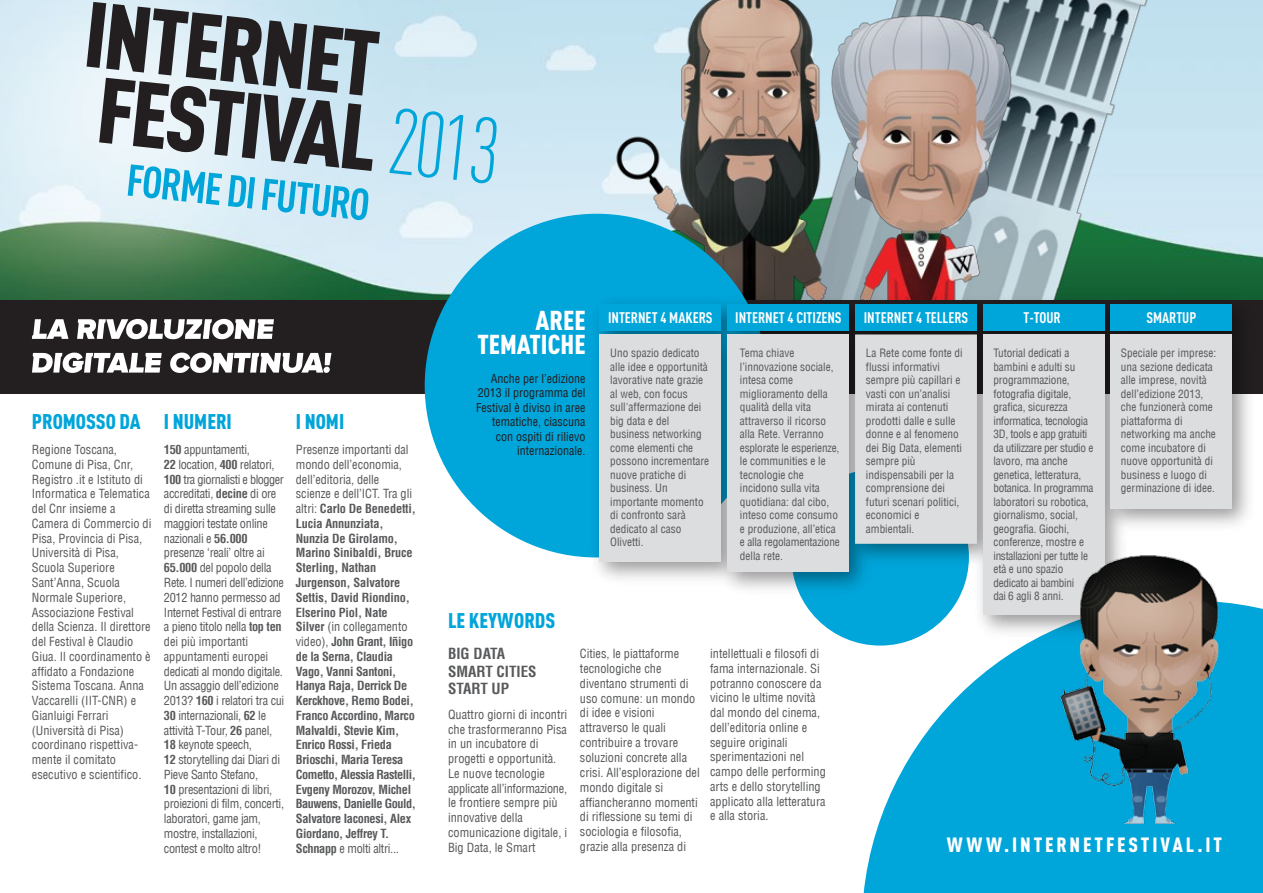
<style>
.page{position:relative;width:1263px;height:893px;background:#fff}
.page>*{position:absolute;margin:0;border:0;box-sizing:border-box;transform-origin:0 0}
.t1{font:900 27px/24px "DIN Cond";color:#fff;text-align:right}
.t2{font:900 21px "DIN Cond";color:#00a5da}
.t3{font:900 20.4px "DIN Cond";letter-spacing:.14em;color:#fff}
.t4{font:700 15.15px "DIN Cond";letter-spacing:-.005em;color:#fff}
.t5{font:700 condensed 15px/17.2px "Helvetica LT";color:#58595b}
.t6{font:condensed 12.3px/14.7px "Helvetica LT";color:#58595b}
.t7{font:condensed 12.3px/14.7px "Helvetica LT";letter-spacing:-.025em;color:#58595b}
.t8{font:700 condensed 12.3px/14.7px "Helvetica LT";letter-spacing:-.025em;color:#58595b}
.t9{font:condensed 12px/14.4px "Helvetica LT";color:#231f20;text-align:right}
.t10{font:condensed 11.25px/13.5px "Helvetica LT";color:#58595b}
.s1{font-weight:700}
.s2{font-weight:400}
</style>
<div class="page">
<img style="left:0;top:0;width:1263px;height:300px">
<img style="left:1033px;top:0;width:151px;height:288px">
<img style="left:598px;top:0;width:435px;height:288px">
<svg style="left:389px;top:108px;width:55px;height:70px;background:#9fd7ed"></svg>
<svg style="left:450px;top:115px;width:13px;height:65px"></svg>
<svg style="left:471px;top:117px;width:26px;height:66px;background:#9dd6ed"></svg>
<svg style="left:87px;top:2px;width:293px;height:218px;background:#8ea1aa"></svg>
<div style="left:0;top:300px;width:1263px;height:93px;background:#231f20"></div>
<div style="left:425px;top:214px;width:343px;height:343px;background:#00a5da;border-radius:50%"></div>
<svg style="left:863px;top:608px;width:400px;height:285px;fill:#00a5da"></svg>
<img style="left:584px;top:288px;width:677px;height:356px">
<div style="left:727px;top:305px;width:122px;height:26px;background:#00a5da"></div>
<div style="left:727px;top:334px;width:122px;height:238px;background:#dcddde"></div>
<div style="left:855px;top:305px;width:122px;height:26px;background:#00a5da"></div>
<div style="left:855px;top:334px;width:122px;height:210px;background:#dcddde"></div>
<div style="left:982px;top:305px;width:122px;height:26px;background:#00a5da"></div>
<div style="left:982px;top:334px;width:122px;height:281px;background:#dcddde"></div>
<div style="left:599px;top:305px;width:122px;height:26px;background:#00a5da"></div>
<div style="left:599px;top:334px;width:122px;height:228px;background:#dcddde"></div>
<div style="left:1110px;top:305px;width:122px;height:26px;background:#00a5da"></div>
<div style="left:1110px;top:334px;width:122px;height:175px;background:#dcddde"></div>
<svg style="left:32px;top:353px;width:299px;height:20px"></svg>
<svg style="left:32px;top:319px;width:242px;height:20px"></svg>
<img style="left:1054px;top:554px;width:178px;height:269px">
<h2 class="t2" style="left:32px;top:408px;width:110px">PROMOSSO DA</h2>
<p class="t6" style="left:32px;top:442px;width:121px">Regione Toscana,<br>Comune di Pisa, Cnr,<br>Registro .it e Istituto di<br>Informatica e Telematica del Cnr insieme a<br>Camera di Commercio di<br>Pisa, Provincia di Pisa,<br>Università di Pisa,<br>Scuola Superiore<br>Sant’Anna, Scuola<br>Normale Superiore,<br>Associazione Festival della Scienza. Il direttore del Festival è Claudio<br>Giua. Il coordinamento è affidato a Fondazione<br>Sistema Toscana. Anna<br>Vaccarelli (IIT-CNR) e<br>Gianluigi Ferrari (Università di Pisa) coordinano rispettiva&shy;mente il comitato esecutivo e scientifico.</p>
<h2 class="t2" style="left:164px;top:408px;width:70px">I NUMERI</h2>
<p class="t7" style="left:164px;top:442px;width:122px"><span class="s1">150</span> appuntamenti,<br><span class="s1">22</span> location, <span class="s1">400</span> relatori,<br><span class="s1">100</span> tra giornalisti e blogger accreditati, <span class="s1">decine</span> di ore di diretta streaming sulle maggiori testate online nazionali e <span class="s1">56.000 </span>presenze ‘reali’ oltre ai<br><span class="s1">65.000</span> del popolo della<br>Rete. I numeri dell’edizione<br>2012 hanno permesso ad<br>Internet Festival di entrare a pieno titolo nella <span class="s1">top ten </span>dei più importanti appuntamenti europei dedicati al mondo digitale.<br>Un assaggio dell’edizione<br>2013? <span class="s1">160</span> i relatori tra cui<br><span class="s1">30</span> internazionali, <span class="s1">62</span> le attività T-Tour, <span class="s1">26</span> panel,<br><span class="s1">18</span> keynote speech,<br><span class="s1">12</span> storytelling dai Diari di<br>Pieve Santo Stefano,<br><span class="s1">10</span> presentazioni di libri, proiezioni di film, concerti, laboratori, game jam, mostre, installazioni, contest e molto altro!</p>
<h2 class="t2" style="left:296px;top:408px;width:50px">I NOMI</h2>
<p class="t8" style="left:296px;top:442px;width:122px"><span class="s2">Presenze importanti dal mondo dell’economia, dell’editoria, delle scienze e dell’ICT. Tra gli altri:</span> Carlo De Benedetti,<br>Lucia Annunziata,<br>Nunzia De Girolamo,<br>Marino Sinibaldi, Bruce<br>Sterling, Nathan<br>Jurgenson, Salvatore<br>Settis, David Riondino,<br>Elserino Piol, Nate<br>Silver <span class="s2">(in collegamento video),</span> John Grant, Iñigo de la Serna, Claudia<br>Vago, Vanni Santoni,<br>Hanya Raja, Derrick De<br>Kerckhove, Remo Bodei,<br>Franco Accordino, Marco<br>Malvaldi, Stevie Kim,<br>Enrico Rossi, Frieda<br>Brioschi, Maria Teresa<br>Cometto, Alessia Rastelli,<br>Evgeny Morozov, Michel<br>Bauwens, Danielle Gould,<br>Salvatore Iaconesi, Alex<br>Giordano, Jeffrey T.<br>Schnapp <span class="s2">e molti altri...</span></p>
<h1 class="t1" style="left:477px;top:308px;width:110px">AREE<br>TEMATICHE</h1>
<p class="t9" style="left:476px;top:371px;width:111px">Anche per l’edizione<br>2013 il programma del<br>Festival è diviso in aree tematiche, ciascuna con ospiti di rilievo internazionale.</p>
<h3 class="t4" style="left:608px;top:309px;width:106px">INTERNET 4 MAKERS</h3>
<p class="t10" style="left:610px;top:346px;width:101px">Uno spazio dedicato alle idee e opportunità lavorative nate grazie al web, con focus sull'affermazione dei big data e del business networking come elementi che possono incrementare nuove pratiche di business. Un importante momento di confronto sarà dedicato al caso<br>Olivetti.</p>
<h3 class="t4" style="left:735px;top:309px;width:108px">INTERNET 4 CITIZENS</h3>
<p class="t10" style="left:740px;top:346px;width:101px">Tema chiave l’innovazione sociale, intesa come miglioramento della qualità della vita attraverso il ricorso alla Rete. Verranno esplorate le esperienze, le communities e le tecnologie che incidono sulla vita quotidiana: dal cibo, inteso come consumo e produzione, all’etica e alla regolamentazione della rete.</p>
<h2 class="t2" style="left:448px;top:607px;width:109px">LE KEYWORDS</h2>
<h3 class="t5" style="left:448px;top:645px;width:90px">BIG DATA<br>SMART CITIES<br>START UP</h3>
<p class="t6" style="left:448px;top:707px;width:121px">Quattro giorni di incontri che trasformeranno Pisa in un incubatore di progetti e opportunità.<br>Le nuove tecnologie applicate all’informazione, le frontiere sempre più innovative della comunicazione digitale, i<br>Big Data, le Smart</p>
<p class="t6" style="left:580px;top:646px;width:121px">Cities, le piattaforme tecnologiche che diventano strumenti di uso comune: un mondo di idee e visioni attraverso le quali contribuire a trovare soluzioni concrete alla crisi. All’esplorazione del mondo digitale si affiancheranno momenti di riflessione su temi di sociologia e filosofia, grazie alla presenza di</p>
<p class="t6" style="left:710px;top:646px;width:117px">intellettuali e filosofi di fama internazionale. Si potranno conoscere da vicino le ultime novità dal mondo del cinema, dell’editoria online e seguire originali sperimentazioni nel campo delle performing arts e dello storytelling applicato alla letteratura e alla storia.</p>
<h3 class="t4" style="left:864px;top:309px;width:106px">INTERNET 4 TELLERS</h3>
<p class="t10" style="left:866px;top:346px;width:98px">La Rete come fonte di flussi informativi sempre più capillari e vasti con un’analisi mirata ai contenuti prodotti dalle e sulle donne e al fenomeno dei Big Data, elementi sempre più indispensabili per la comprensione dei futuri scenari politici, economici e ambientali.</p>
<h3 class="t4" style="left:1023px;top:308px;width:39px">T-TOUR</h3>
<p class="t10" style="left:993px;top:346px;width:102px">Tutorial dedicati a bambini e adulti su programmazione, fotografia digitale, grafica, sicurezza informatica, tecnologia<br>3D, tools e app gratuiti da utilizzare per studio e lavoro, ma anche genetica, letteratura, botanica. In programma laboratori su robotica, giornalismo, social, geografia. Giochi, conferenze, mostre e installazioni per tutte le età e uno spazio dedicato ai bambini<br>dai 6 agli 8 anni.</p>
<h3 class="t4" style="left:1146px;top:309px;width:51px">SMARTUP</h3>
<p class="t10" style="left:1121px;top:346px;width:97px">Speciale per imprese: una sezione dedicata alle imprese, novità dell’edizione 2013, che funzionerà come piattaforma di networking ma anche come incubatore di nuove opportunità di business e luogo di germinazione di idee.</p>
<h3 class="t3" style="left:947px;top:832px;width:277px">WWW.INTERNETFESTIVAL.IT</h3>
</div>
